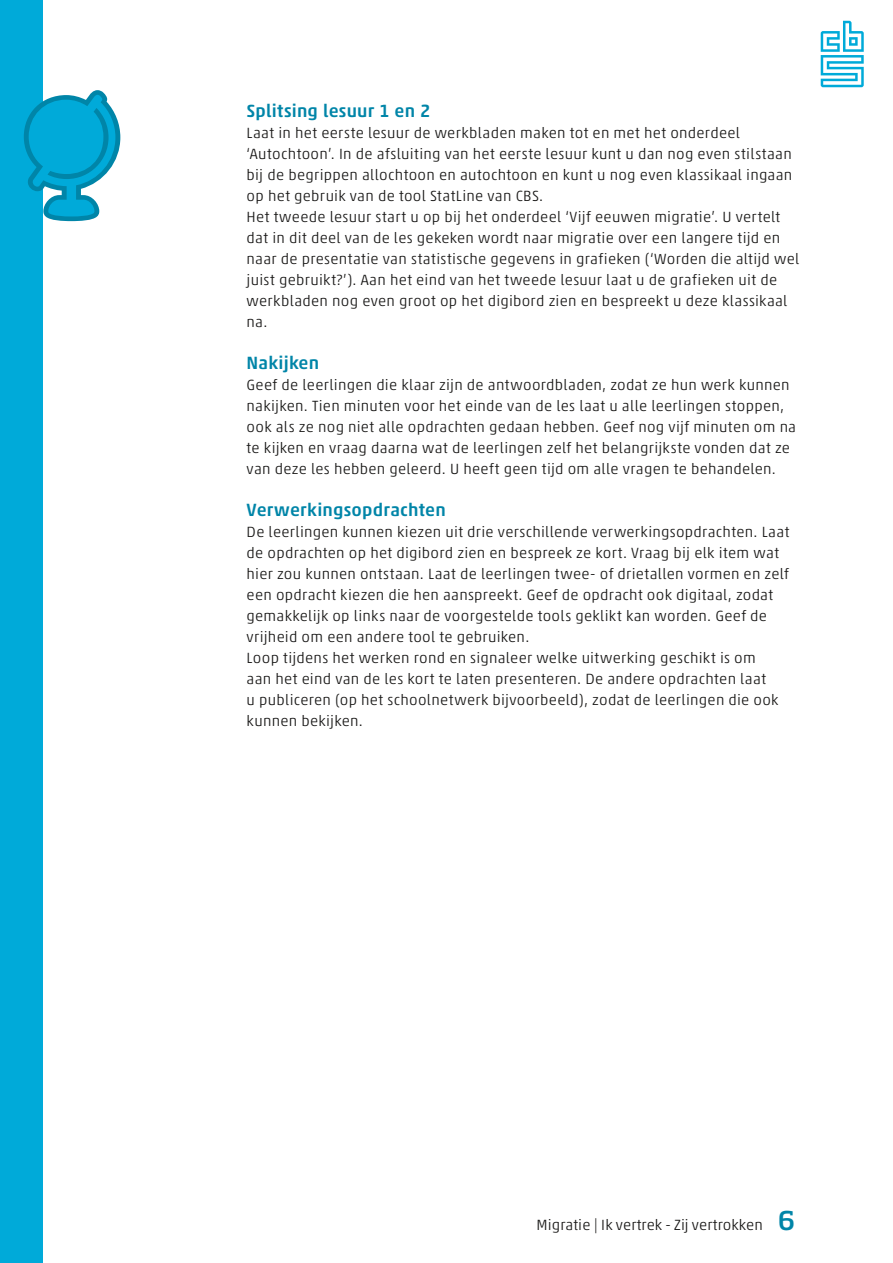
<style>
.page{position:relative;width:893px;height:1263px;background:#fff}
.page>*{position:absolute;margin:0;border:0;box-sizing:border-box;transform-origin:0 0}
.t1{font:192.15px "CBS Onderwijs";color:#0085a8}
.t2{font:500 18px "Akko Pro";letter-spacing:.01em;color:#0085a8}
.t3{font:300 15px/21px "Akko Pro";letter-spacing:.02em;color:#1a1918}
.s1{color:#00aad9}
.s2{font-family:"Soho Pro";font-weight:500;font-size:25.5px;color:#0085a8}
</style>
<div class="page">
<div style="left:0;top:0;width:43px;height:1263px;background:#00aad9"></div>
<svg style="left:821px;top:21px;width:43px;height:66px"></svg>
<h1 class="t1" style="left:-21px;top:23px;width:187px">B<span class="s1">b</span></h1>
<p class="t2" style="left:247px;top:100px;width:185px">Splitsing lesuur 1 en 2</p>
<p class="t3" style="left:247px;top:122px;width:554px">Laat in het eerste lesuur de werkbladen maken tot en met het onderdeel ‘Autochtoon’. In de afsluiting van het eerste lesuur kunt u dan nog even stilstaan bij de begrippen allochtoon en autochtoon en kunt u nog even klassikaal ingaan op het gebruik van de tool StatLine van CBS.<br>Het tweede lesuur start u op bij het onderdeel ‘Vijf eeuwen migratie’. U vertelt dat in dit deel van de les gekeken wordt naar migratie over een langere tijd en naar de presentatie van statistische gegevens in grafieken (‘Worden die altijd wel juist gebruikt?’). Aan het eind van het tweede lesuur laat u de grafieken uit de werkbladen nog even groot op het digibord zien en bespreekt u deze klassikaal na.</p>
<p class="t2" style="left:247px;top:352px;width:74px">Nakijken</p>
<p class="t3" style="left:247px;top:374px;width:551px">Geef de leerlingen die klaar zijn de antwoordbladen, zodat ze hun werk kunnen nakijken. Tien minuten voor het einde van de les laat u alle leerlingen stoppen, ook als ze nog niet alle opdrachten gedaan hebben. Geef nog vijf minuten om na te kijken en vraag daarna wat de leerlingen zelf het belangrijkste vonden dat ze van deze les hebben geleerd. U heeft geen tijd om alle vragen te behandelen.</p>
<p class="t2" style="left:247px;top:499px;width:201px">Verwerkingsopdrachten</p>
<p class="t3" style="left:247px;top:521px;width:544px">De leerlingen kunnen kiezen uit drie verschillende verwerkingsopdrachten. Laat de opdrachten op het digibord zien en bespreek ze kort. Vraag bij elk item wat hier zou kunnen ontstaan. Laat de leerlingen twee- of drietallen vormen en zelf een opdracht kiezen die hen aanspreekt. Geef de opdracht ook digitaal, zodat gemakkelijk op links naar de voorgestelde tools geklikt kan worden. Geef de vrijheid om een andere tool te gebruiken.<br>Loop tijdens het werken rond en signaleer welke uitwerking geschikt is om<br>aan het eind van de les kort te laten presenteren. De andere opdrachten laat<br>u publiceren (op het schoolnetwerk bijvoorbeeld), zodat de leerlingen die ook kunnen bekijken.</p>
<p class="t3" style="left:536px;top:1214px;width:260px">Migratie | Ik vertrek - Zij vertrokken <span class="s2">6</span></p>
</div>
